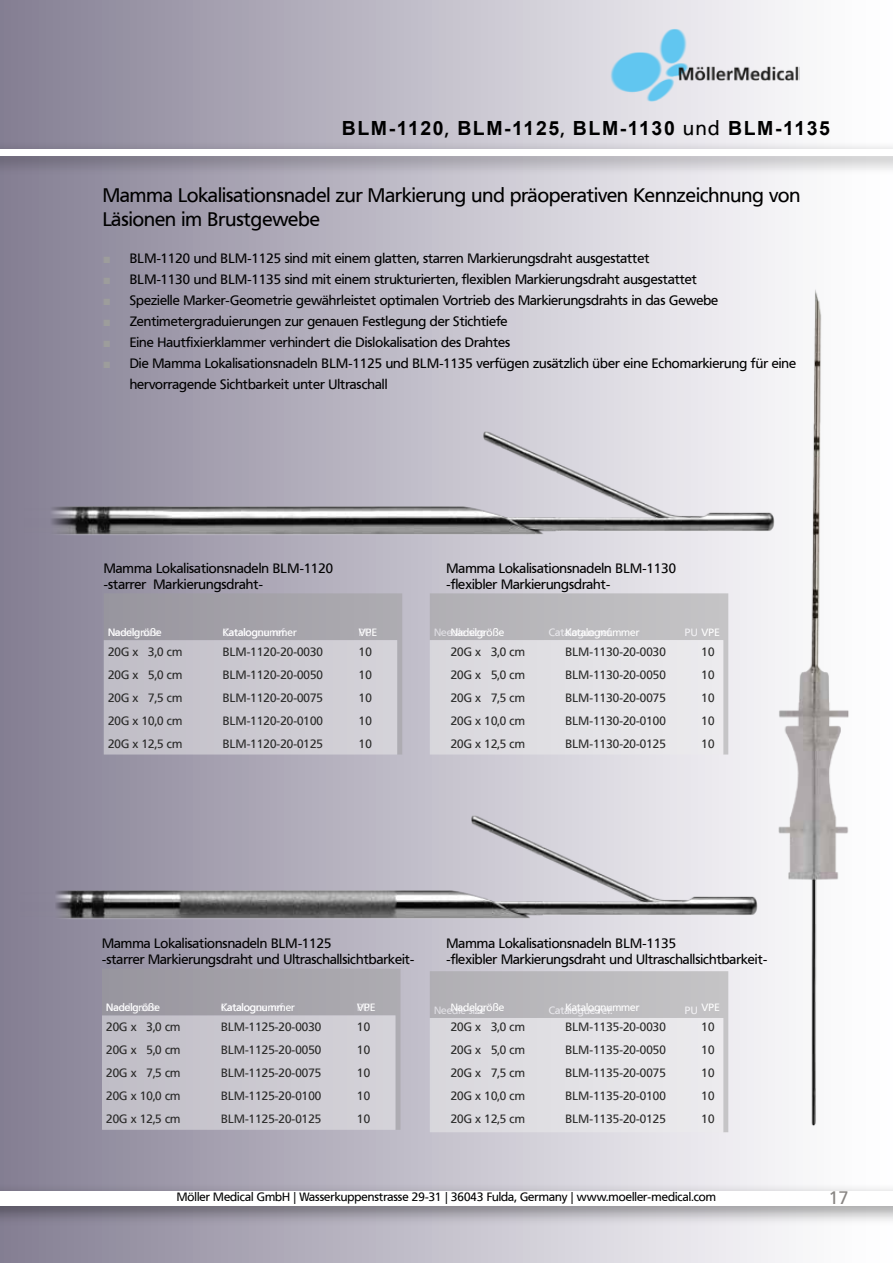
<style>
.page{position:relative;width:893px;height:1263px;background:#fff}
.page>*{position:absolute;margin:0;border:0;box-sizing:border-box;transform-origin:0 0}
.t1{font:19.5px/24px "Frutiger VR";color:#000}
.t2{font:700 19.5px "Arial";letter-spacing:.08em;color:#000}
.t3{font:18px "Frutiger VR";color:#888583}
.t4{font:13.5px/16.5px "Frutiger VR";color:#000}
.t5{font:12px "Frutiger VR";color:#282827}
.t6{font:12px "Frutiger VR";color:#000}
.t7{font:10.5px "Frutiger VR";color:#fff}
.s1{font-family:"Frutiger VR";font-weight:400}
.s2{font-family:"Arial";color:#9d9d9c}
</style>
<div class="page">
<div style="left:0;top:0;width:893px;height:1263px;background:linear-gradient(to right,#868095,#fff)"></div>
<div style="left:0;top:141px;width:893px;height:35px;background:#000;opacity:.4"></div>
<div style="left:0;top:149px;width:893px;height:6px;background:#fff"></div>
<div style="left:0;top:1182px;width:893px;height:44px;background:#000;opacity:.4"></div>
<div style="left:0;top:1191px;width:893px;height:14px;background:#fff"></div>
<img style="left:608px;top:28px;width:191px;height:74px">
<div style="left:0;top:542px;width:49px;height:166px;background:#878195"></div>
<img style="left:0;top:810px;width:759px;height:115px">
<img style="left:0;top:427px;width:776px;height:115px">
<img style="left:776px;top:285px;width:79px;height:851px">
<svg style="left:104px;top:593px;width:298px;height:161px;background:#a3a1a8"></svg>
<svg style="left:104px;top:640px;width:293px;height:114px;background:#cac8cf"></svg>
<svg style="left:430px;top:593px;width:298px;height:161px;background:#bbbabd"></svg>
<svg style="left:430px;top:640px;width:293px;height:114px;background:#e2e1e5"></svg>
<svg style="left:102px;top:969px;width:298px;height:161px;background:#a3a1a8"></svg>
<svg style="left:102px;top:1015px;width:293px;height:115px;background:#cac7cf"></svg>
<svg style="left:430px;top:971px;width:298px;height:161px;background:#bbbabd"></svg>
<svg style="left:430px;top:1018px;width:293px;height:114px;background:#e2e1e5"></svg>
<h1 class="t2" style="left:342px;top:115px;width:490px">BLM-1120<span class="s1">,</span> BLM-1125<span class="s1">,</span> BLM-1130 <span class="s1">und</span> BLM-1135</h1>
<h1 class="t1" style="left:103px;top:183px;width:699px">Mamma Lokalisationsnadel zur Markierung und präoperativen Kennzeichnung von<br>Läsionen im Brustgewebe</h1>
<p class="t4" style="left:103px;top:250px;width:548px"><span class="s2">■</span> BLM-1120 und BLM-1125 sind mit einem glatten, starren Markierungsdraht ausgestattet</p>
<p class="t4" style="left:103px;top:271px;width:596px"><span class="s2">■</span> BLM-1130 und BLM-1135 sind mit einem strukturierten, flexiblen Markierungsdraht ausgestattet</p>
<p class="t4" style="left:103px;top:292px;width:617px"><span class="s2">■</span> Spezielle Marker-Geometrie gewährleistet optimalen Vortrieb des Markierungsdrahts in das Gewebe</p>
<p class="t4" style="left:103px;top:313px;width:406px"><span class="s2">■</span> Zentimetergraduierungen zur genauen Festlegung der Stichtiefe</p>
<p class="t4" style="left:103px;top:334px;width:409px"><span class="s2">■</span> Eine Hautfixierklammer verhindert die Dislokalisation des Drahtes</p>
<p class="t4" style="left:130px;top:353px;width:668px;line-height:21px;text-indent:-27px"><span class="s2">■</span> Die Mamma Lokalisationsnadeln BLM-1125 und BLM-1135 verfügen zusätzlich über eine Echomarkierung für eine hervorragende Sichtbarkeit unter Ultraschall</p>
<p class="t4" style="left:104px;top:560px;width:231px">Mamma Lokalisationsnadeln BLM-1120 -starrer Markierungsdraht-</p>
<p class="t7" style="left:108px;top:626px;width:55px">Nadelgröße</p>
<p class="t7" style="left:223px;top:626px;width:75px">Katalognummer</p>
<p class="t7" style="left:359px;top:626px;width:20px">VPE</p>
<p class="t5" style="left:108px;top:645px;width:76px">20G x 3,0 cm</p>
<p class="t5" style="left:223px;top:645px;width:102px">BLM-1120-20-0030</p>
<p class="t5" style="left:359px;top:645px;width:15px">10</p>
<p class="t5" style="left:108px;top:668px;width:76px">20G x 5,0 cm</p>
<p class="t5" style="left:223px;top:668px;width:102px">BLM-1120-20-0050</p>
<p class="t5" style="left:359px;top:668px;width:15px">10</p>
<p class="t5" style="left:108px;top:691px;width:76px">20G x 7,5 cm</p>
<p class="t5" style="left:223px;top:691px;width:102px">BLM-1120-20-0075</p>
<p class="t5" style="left:359px;top:691px;width:15px">10</p>
<p class="t5" style="left:108px;top:713px;width:76px">20G x 10,0 cm</p>
<p class="t5" style="left:223px;top:713px;width:102px">BLM-1120-20-0100</p>
<p class="t5" style="left:359px;top:713px;width:15px">10</p>
<p class="t5" style="left:108px;top:736px;width:76px">20G x 12,5 cm</p>
<p class="t5" style="left:223px;top:736px;width:102px">BLM-1120-20-0125</p>
<p class="t5" style="left:359px;top:736px;width:15px">10</p>
<p class="t4" style="left:446px;top:560px;width:231px">Mamma Lokalisationsnadeln BLM-1130 -flexibler Markierungsdraht-</p>
<p class="t7" style="left:451px;top:626px;width:55px">Nadelgröße</p>
<p class="t7" style="left:566px;top:626px;width:75px">Katalognummer</p>
<p class="t5" style="left:451px;top:645px;width:76px">20G x 3,0 cm</p>
<p class="t5" style="left:566px;top:645px;width:102px">BLM-1130-20-0030</p>
<p class="t5" style="left:702px;top:645px;width:15px">10</p>
<p class="t5" style="left:451px;top:668px;width:76px">20G x 5,0 cm</p>
<p class="t5" style="left:566px;top:668px;width:102px">BLM-1130-20-0050</p>
<p class="t5" style="left:702px;top:668px;width:15px">10</p>
<p class="t5" style="left:451px;top:691px;width:76px">20G x 7,5 cm</p>
<p class="t5" style="left:566px;top:691px;width:102px">BLM-1130-20-0075</p>
<p class="t5" style="left:702px;top:691px;width:15px">10</p>
<p class="t5" style="left:451px;top:713px;width:76px">20G x 10,0 cm</p>
<p class="t5" style="left:566px;top:713px;width:102px">BLM-1130-20-0100</p>
<p class="t5" style="left:702px;top:713px;width:15px">10</p>
<p class="t5" style="left:451px;top:736px;width:76px">20G x 12,5 cm</p>
<p class="t5" style="left:566px;top:736px;width:102px">BLM-1130-20-0125</p>
<p class="t5" style="left:702px;top:736px;width:15px">10</p>
<p class="t7" style="left:115px;top:626px;width:45px">eed e size</p>
<p class="t7" style="left:223px;top:626px;width:8px">C</p>
<p class="t7" style="left:258px;top:626px;width:30px">ue ref.</p>
<p class="t7" style="left:359px;top:626px;width:14px">PU</p>
<p class="t7" style="left:434px;top:626px;width:53px">Needle size</p>
<p class="t7" style="left:549px;top:626px;width:65px">Catalogue ref.</p>
<p class="t7" style="left:685px;top:626px;width:36px">PU VPE</p>
<p class="t4" style="left:102px;top:935px;width:314px">Mamma Lokalisationsnadeln BLM-1125<br>-starrer Markierungsdraht und Ultraschallsichtbarkeit-</p>
<p class="t7" style="left:106px;top:1001px;width:55px">Nadelgröße</p>
<p class="t7" style="left:221px;top:1001px;width:75px">Katalognummer</p>
<p class="t7" style="left:357px;top:1001px;width:20px">VPE</p>
<p class="t5" style="left:106px;top:1020px;width:76px">20G x 3,0 cm</p>
<p class="t5" style="left:221px;top:1020px;width:102px">BLM-1125-20-0030</p>
<p class="t5" style="left:357px;top:1020px;width:15px">10</p>
<p class="t5" style="left:106px;top:1043px;width:76px">20G x 5,0 cm</p>
<p class="t5" style="left:221px;top:1043px;width:102px">BLM-1125-20-0050</p>
<p class="t5" style="left:357px;top:1043px;width:15px">10</p>
<p class="t5" style="left:106px;top:1066px;width:76px">20G x 7,5 cm</p>
<p class="t5" style="left:221px;top:1066px;width:102px">BLM-1125-20-0075</p>
<p class="t5" style="left:357px;top:1066px;width:15px">10</p>
<p class="t5" style="left:106px;top:1089px;width:76px">20G x 10,0 cm</p>
<p class="t5" style="left:221px;top:1089px;width:102px">BLM-1125-20-0100</p>
<p class="t5" style="left:357px;top:1089px;width:15px">10</p>
<p class="t5" style="left:106px;top:1112px;width:76px">20G x 12,5 cm</p>
<p class="t5" style="left:221px;top:1112px;width:102px">BLM-1125-20-0125</p>
<p class="t5" style="left:357px;top:1112px;width:15px">10</p>
<p class="t4" style="left:446px;top:935px;width:322px">Mamma Lokalisationsnadeln BLM-1135<br>-flexibler Markierungsdraht und Ultraschallsichtbarkeit-</p>
<p class="t7" style="left:451px;top:1001px;width:55px">Nadelgröße</p>
<p class="t7" style="left:566px;top:1001px;width:75px">Katalognummer</p>
<p class="t7" style="left:702px;top:1001px;width:20px">VPE</p>
<p class="t5" style="left:451px;top:1020px;width:76px">20G x 3,0 cm</p>
<p class="t5" style="left:566px;top:1020px;width:102px">BLM-1135-20-0030</p>
<p class="t5" style="left:702px;top:1020px;width:15px">10</p>
<p class="t5" style="left:451px;top:1043px;width:76px">20G x 5,0 cm</p>
<p class="t5" style="left:566px;top:1043px;width:102px">BLM-1135-20-0050</p>
<p class="t5" style="left:702px;top:1043px;width:15px">10</p>
<p class="t5" style="left:451px;top:1066px;width:76px">20G x 7,5 cm</p>
<p class="t5" style="left:566px;top:1066px;width:102px">BLM-1135-20-0075</p>
<p class="t5" style="left:702px;top:1066px;width:15px">10</p>
<p class="t5" style="left:451px;top:1089px;width:76px">20G x 10,0 cm</p>
<p class="t5" style="left:566px;top:1089px;width:102px">BLM-1135-20-0100</p>
<p class="t5" style="left:702px;top:1089px;width:15px">10</p>
<p class="t5" style="left:451px;top:1112px;width:76px">20G x 12,5 cm</p>
<p class="t5" style="left:566px;top:1112px;width:102px">BLM-1135-20-0125</p>
<p class="t5" style="left:702px;top:1112px;width:15px">10</p>
<p class="t7" style="left:113px;top:1001px;width:45px">eed e size</p>
<p class="t7" style="left:221px;top:1001px;width:8px">C</p>
<p class="t7" style="left:256px;top:1001px;width:30px">ue ref.</p>
<p class="t7" style="left:357px;top:1001px;width:14px">PU</p>
<p class="t7" style="left:434px;top:1004px;width:53px">Needle size</p>
<p class="t7" style="left:549px;top:1004px;width:65px">Catalogue ref.</p>
<p class="t7" style="left:685px;top:1004px;width:14px">PU</p>
<p class="t6" style="left:177px;top:1190px;width:541px">Möller Medical GmbH | Wasserkuppenstrasse 29-31 | 36043 Fulda, Germany | www.moeller-medical.com</p>
<h2 class="t3" style="left:829px;top:1187px;width:21px">17</h2>
</div>
